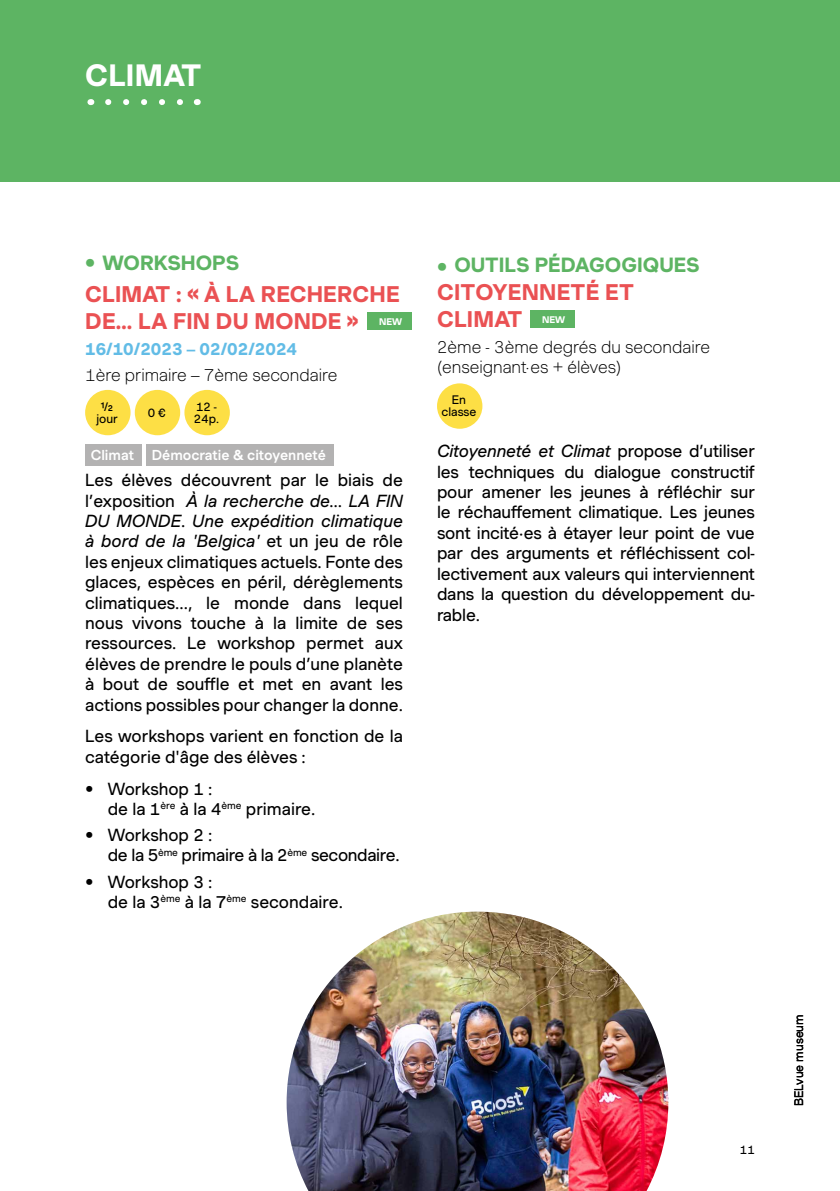
<style>
.page{position:relative;width:840px;height:1191px;background:#fff}
.page>*{position:absolute;margin:0;border:0;box-sizing:border-box;transform-origin:0 0}
.t1{font:30px "Muoto Bold 3";letter-spacing:.01em;color:#fff}
.t2{font:22px/26.4px "Muoto Bold 3";letter-spacing:.01em;color:#ea5153}
.t3{font:20px "Muoto Bold 3";color:#5db463}
.t4{font:17px/20.4px "Muoto Regular 3";color:#000}
.t5{font:italic 17px/20.4px "Muoto";color:#000;text-align:justify}
.t6{font:100 17px/20.4px "Muoto";color:#000}
.t7{font:17px/20.4px "Muoto Regular 3";letter-spacing:-.02em;color:#000}
.t8{font:17px "Muoto Bold 3";color:#62bce6}
.t9{font:14px "Muoto Medium 2";color:#fff}
.t10{font:12px/12px "Muoto Regular 3";color:#000;text-align:center}
.t11{font:12px "Muoto Regular 5";color:#000}
.t12{font:9.4px "Muoto Bold 3";color:#fff}
.s1{font-family:"Muoto Medium 2";font-size:14.4px}
.s2{font-family:"Muoto Regular 3";font-style:normal}
</style>
<div class="page">
<div style="left:0;top:0;width:839px;height:181px;background:#5db463"></div>
<svg style="left:108px;top:99px;width:75px;height:6px"></svg>
<div style="left:85px;top:390px;width:45px;height:45px;background:#fddf45;border-radius:50%"></div>
<div style="left:135px;top:390px;width:45px;height:45px;background:#fddf45;border-radius:50%"></div>
<div style="left:184px;top:390px;width:46px;height:45px;background:#fddf45;border-radius:50%"></div>
<div style="left:85px;top:444px;width:57px;height:22px;background:#b3b2b2"></div>
<div style="left:146px;top:444px;width:187px;height:22px;background:#b3b2b2"></div>
<div style="left:437px;top:383px;width:45px;height:46px;background:#fddf45;border-radius:50%"></div>
<div style="left:530px;top:310px;width:44px;height:18px;background:#5db463"></div>
<div style="left:367px;top:312px;width:44px;height:18px;background:#5db463"></div>
<img style="left:286px;top:911px;width:382px;height:280px">
<h1 class="t1" style="left:85px;top:52px;width:118px">CLIMAT</h1>
<p class="t3" style="left:437px;top:250px;width:264px"><span class="s1">●</span> OUTILS PÉDAGOGIQUES</p>
<p class="t2" style="left:437px;top:279px;width:198px">CITOYENNETÉ ET<br>CLIMAT</p>
<p class="t6" style="left:437px;top:336px;width:274px">2ème - 3ème degrés du secondaire (enseignant·es + élèves)</p>
<p class="t10" style="left:441px;top:394px;width:37px">En classe</p>
<p class="t5" style="left:437px;top:440px;width:319px">Citoyenneté et Climat <span class="s2">propose d’utiliser</span></p>
<p class="t4" style="left:437px;top:461px;width:319px;text-align:justify">les techniques du dialogue constructif pour amener les jeunes à réfléchir sur le réchauffement climatique. Les jeunes sont incité·es à étayer leur point de vue par des arguments et réfléchissent col&shy;lectivement aux valeurs qui interviennent dans la question du développement du&shy;rable.</p>
<p class="t3" style="left:85px;top:248px;width:156px"><span class="s1">●</span> WORKSHOPS</p>
<p class="t2" style="left:85px;top:281px;width:316px">CLIMAT : « À LA RECHERCHE<br>DE… LA FIN DU MONDE »</p>
<p class="t8" style="left:85px;top:336px;width:213px">16/10/2023 – 02/02/2024</p>
<p class="t6" style="left:85px;top:364px;width:254px">1ère primaire – 7ème secondaire</p>
<p class="t10" style="left:96px;top:400px;width:23px">½ jour</p>
<p class="t10" style="left:148px;top:406px;width:19px">0 €</p>
<p class="t10" style="left:194px;top:400px;width:27px;text-align:left">12 -<br>24p.</p>
<p class="t9" style="left:91px;top:445px;width:45px">Climat</p>
<p class="t9" style="left:152px;top:445px;width:175px">Démocratie &amp; citoyenneté</p>
<p class="t4" style="left:85px;top:469px;width:319px">Les élèves découvrent par le biais de</p>
<p class="t5" style="left:85px;top:490px;width:319px"><span class="s2">l’exposition</span> À la recherche de… LA FIN DU MONDE<span class="s2">.</span> Une expédition climatique à bord de la 'Belgica' <span class="s2">et un jeu de rôle</span></p>
<p class="t4" style="left:85px;top:551px;width:319px;text-align:justify">les enjeux climatiques actuels. Fonte des glaces, espèces en péril, dérèglements climatiques..., le monde dans lequel nous vivons touche à la limite de ses ressources. Le workshop permet aux élèves de prendre le pouls d’une planète à bout de souffle et met en avant les actions possibles pour changer la donne.</p>
<p class="t4" style="left:85px;top:726px;width:319px">Les workshops varient en fonction de la catégorie d'âge des élèves :</p>
<p class="t4" style="left:108px;top:778px;width:209px;text-indent:-23px">• Workshop 1 :<br>de la 1<sup>ère</sup> à la 4<sup>ème</sup> primaire.</p>
<p class="t7" style="left:108px;top:824px;width:293px;text-indent:-23px">• Workshop 2 :<br>de la 5<sup>ème</sup> primaire à la 2<sup>ème</sup> secondaire.</p>
<p class="t4" style="left:108px;top:871px;width:236px;text-indent:-23px">• Workshop 3 :<br>de la 3<sup>ème</sup> à la 7<sup>ème</sup> secondaire.</p>
<p class="t12" style="left:379px;top:314px;width:25px">NEW</p>
<p class="t12" style="left:541px;top:312px;width:25px">NEW</p>
<p class="t10" style="left:739px;top:1143px;width:16px">11</p>
<p class="t11" style="left:789px;top:1106px;width:93px;rotate:-90deg">BELvue museum</p>
</div>
